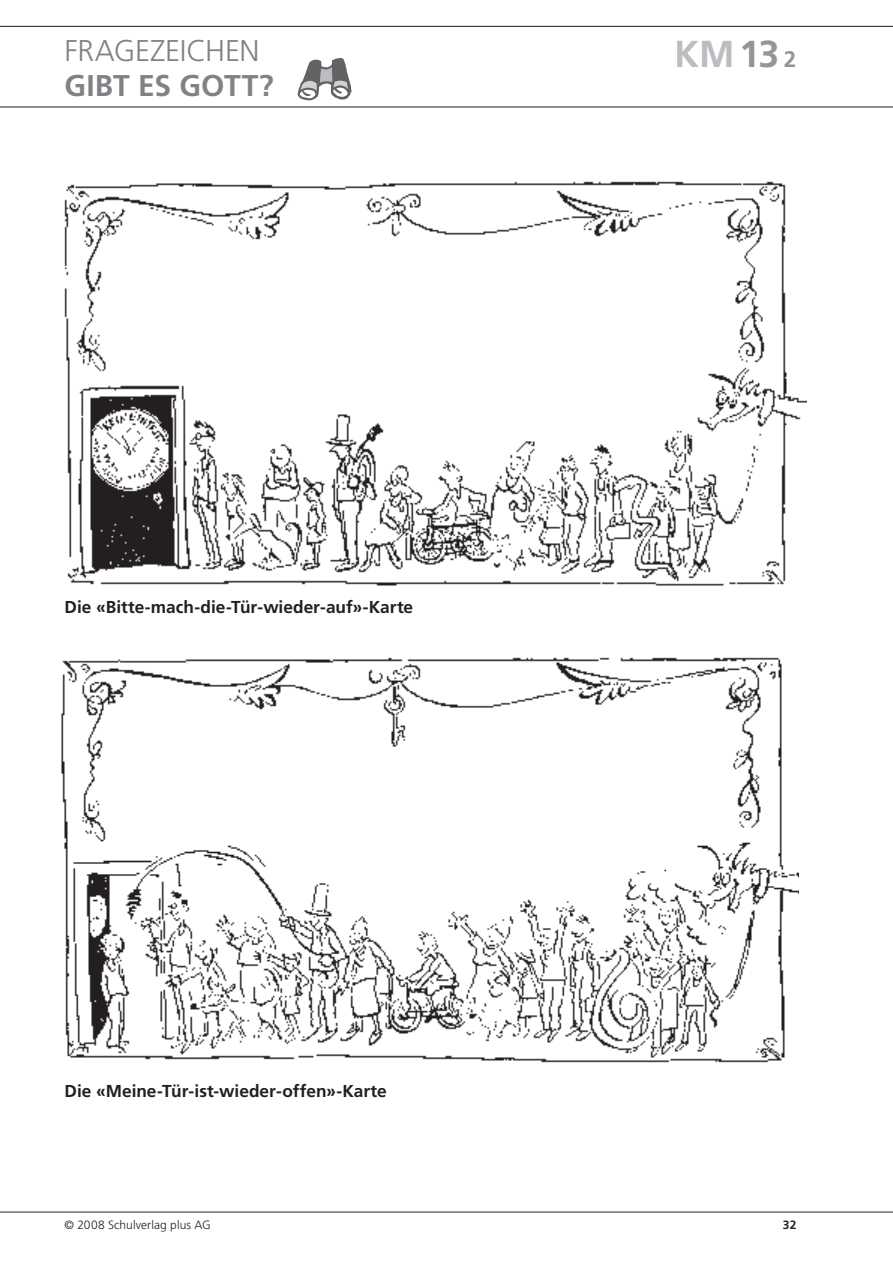
<style>
.page{position:relative;width:893px;height:1263px;background:#fff}
.page>*{position:absolute;margin:0;border:0;box-sizing:border-box;transform-origin:0 0}
.t1{font:700 37.5px "Frutiger";color:#bcbdc0}
.t2{font:300 30px "Frutiger";letter-spacing:-.01em;color:#808285}
.t3{font:700 30px "Frutiger";color:#808285}
.t4{font:700 17.25px "Frutiger";color:#231f20}
.t5{font:300 12px "Frutiger";letter-spacing:.005em;color:#231f20}
.t6{font:700 12px "Frutiger";color:#231f20}
.s1{color:#939598}
.s2{font-size:22.5px;color:#939598}
</style>
<div class="page">
<hr style="left:0;top:107px;width:892px;height:1px;background:#231f20">
<hr style="left:0;top:26px;width:892px;height:1px;background:#231f20">
<svg style="left:297px;top:58px;width:54px;height:43px"></svg>
<hr style="left:0;top:1212px;width:892px;height:1px;background:#231f20">
<img style="left:64px;top:181px;width:742px;height:405px">
<img style="left:61px;top:657px;width:737px;height:406px">
<h2 class="t2" style="left:64px;top:34px;width:196px">FRAGEZEICHEN</h2>
<h2 class="t3" style="left:64px;top:68px;width:211px">GIBT ES GOTT?</h2>
<p class="t4" style="left:64px;top:597px;width:350px">Die «Bitte-mach-die-Tür-wieder-auf»-Karte</p>
<p class="t4" style="left:64px;top:1081px;width:324px">Die «Meine-Tür-ist-wieder-offen»-Karte</p>
<p class="t5" style="left:64px;top:1218px;width:148px">© 2008 Schulverlag plus AG</p>
<h1 class="t1" style="left:674px;top:31px;width:124px">KM<span class="s1">13</span> <span class="s2">2</span></h1>
<p class="t6" style="left:782px;top:1218px;width:15px">32</p>
</div>
